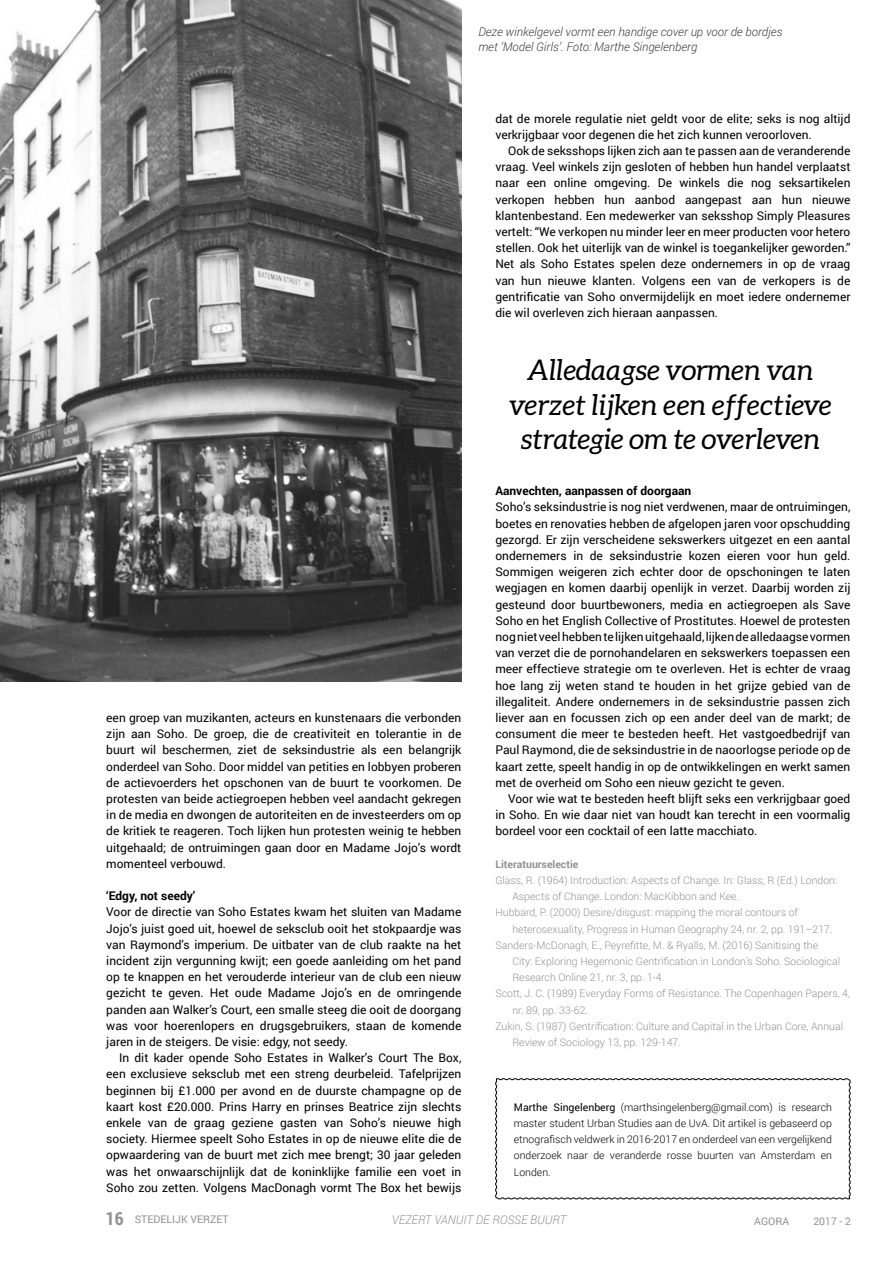
<style>
.page{position:relative;width:893px;height:1263px;background:#fff}
.page>*{position:absolute;margin:0;border:0;box-sizing:border-box;transform-origin:0 0}
.t1{font:italic 28.5px/34.2px "Aleo";color:#000;text-align:center}
.t2{font:12px/16.2px "Roboto";color:#000;text-align:justify}
.t3{font:italic 300 12px/14.4px "Roboto";color:#3c3c3b}
.t4{font:700 12px "Roboto";color:#000}
.t5{font:italic 300 12px "Roboto";color:#929292}
.t6{font:300 10.5px "Roboto";color:#929292}
.t7{font:300 10.5px/16.2px "Roboto";color:#000;text-align:justify}
.t8{font:10.5px "Roboto";color:#929292}
.t9{font:700 10.5px "Roboto";color:#929292}
.s1{font-family:"Roboto Condensed";font-weight:700;font-size:18px}
.s2{font-weight:400}
</style>
<div class="page">
<svg style="left:495px;top:1078px;width:356px;height:122px"></svg>
<img style="left:0;top:0;width:461px;height:681px">
<p class="t3" style="left:478px;top:24px;width:306px">Deze winkelgevel vormt een handige cover up voor de bordjes met ‘Model Girls’. Foto: Marthe Singelenberg</p>
<p class="t2" style="left:495px;top:110px;width:357px">dat de morele regulatie niet geldt voor de elite; seks is nog altijd verkrijgbaar voor degenen die het zich kunnen veroorloven.</p>
<p class="t2" style="left:495px;top:142px;width:357px;text-indent:13px">Ook de seksshops lijken zich aan te passen aan de veranderende vraag. Veel winkels zijn gesloten of hebben hun handel verplaatst naar een online omgeving. De winkels die nog seksartikelen verkopen hebben hun aanbod aangepast aan hun nieuwe klantenbestand. Een medewerker van seksshop Simply Pleasures vertelt: “We verkopen nu minder leer en meer producten voor hetero stellen. Ook het uiterlijk van de winkel is toegankelijker geworden.” Net als Soho Estates spelen deze ondernemers in op de vraag van hun nieuwe klanten. Volgens een van de verkopers is de gentrificatie van Soho onvermijdelijk en moet iedere ondernemer die wil overleven zich hieraan aanpassen.</p>
<h1 class="t1" style="left:510px;top:353px;width:323px">Alledaagse vormen van verzet lijken een effectieve strategie om te overleven</h1>
<p class="t4" style="left:495px;top:482px;width:197px">Aanvechten, aanpassen of doorgaan</p>
<p class="t2" style="left:495px;top:498px;width:357px">Soho’s seksindustrie is nog niet verdwenen, maar de ontruimingen, boetes en renovaties hebben de afgelopen jaren voor opschudding gezorgd. Er zijn verscheidene sekswerkers uitgezet en een aantal ondernemers in de seksindustrie kozen eieren voor hun geld.<br>Sommigen weigeren zich echter door de opschoningen te laten wegjagen en komen daarbij openlijk in verzet. Daarbij worden zij gesteund door buurtbewoners, media en actiegroepen als Save Soho en het English Collective of Prostitutes. Hoewel de protesten nog niet veel hebben te lijken uitgehaald, lijken de alledaagse vormen van verzet die de pornohandelaren en sekswerkers toepassen een meer effectieve strategie om te overleven. Het is echter de vraag hoe lang zij weten stand te houden in het grijze gebied van de illegaliteit. Andere ondernemers in de seksindustrie passen zich liever aan en focussen zich op een ander deel van de markt; de consument die meer te besteden heeft. Het vastgoedbedrijf van Paul Raymond, die de seksindustrie in de naoorlogse periode op de kaart zette, speelt handig in op de ontwikkelingen en werkt samen met de overheid om Soho een nieuw gezicht te geven.</p>
<p class="t2" style="left:495px;top:790px;width:357px;text-indent:13px">Voor wie wat te besteden heeft blijft seks een verkrijgbaar goed in Soho. En wie daar niet van houdt kan terecht in een voormalig bordeel voor een cocktail of een latte macchiato.</p>
<p class="t2" style="left:106px;top:709px;width:357px">een groep van muzikanten, acteurs en kunstenaars die verbonden zijn aan Soho. De groep, die de creativiteit en tolerantie in de buurt wil beschermen, ziet de seksindustrie als een belangrijk onderdeel van Soho. Door middel van petities en lobbyen proberen de actievoerders het opschonen van de buurt te voorkomen. De protesten van beide actiegroepen hebben veel aandacht gekregen in de media en dwongen de autoriteiten en de investeerders om op de kritiek te reageren. Toch lijken hun protesten weinig te hebben uitgehaald; de ontruimingen gaan door en Madame Jojo’s wordt momenteel verbouwd.</p>
<p class="t4" style="left:106px;top:887px;width:91px">‘Edgy, not seedy’</p>
<p class="t2" style="left:106px;top:903px;width:357px">Voor de directie van Soho Estates kwam het sluiten van Madame Jojo’s juist goed uit, hoewel de seksclub ooit het stokpaardje was van Raymond’s imperium. De uitbater van de club raakte na het incident zijn vergunning kwijt; een goede aanleiding om het pand op te knappen en het verouderde interieur van de club een nieuw gezicht te geven. Het oude Madame Jojo’s en de omringende panden aan Walker’s Court, een smalle steeg die ooit de doorgang was voor hoerenlopers en drugsgebruikers, staan de komende jaren in de steigers. De visie: edgy, not seedy.</p>
<p class="t2" style="left:106px;top:1049px;width:357px;text-indent:13px">In dit kader opende Soho Estates in Walker’s Court The Box, een exclusieve seksclub met een streng deurbeleid. Tafelprijzen beginnen bij £1.000 per avond en de duurste champagne op de kaart kost £20.000. Prins Harry en prinses Beatrice zijn slechts enkele van de graag geziene gasten van Soho’s nieuwe high society. Hiermee speelt Soho Estates in op de nieuwe elite die de opwaardering van de buurt met zich mee brengt; 30 jaar geleden was het onwaarschijnlijk dat de koninklijke familie een voet in Soho zou zetten. Volgens MacDonagh vormt The Box het bewijs</p>
<p class="t8" style="left:106px;top:1212px;width:124px"><span class="s1">16</span> STEDELIJK VERZET</p>
<p class="t5" style="left:392px;top:1212px;width:176px">VEZERT VANUIT DE ROSSE BUURT</p>
<p class="t8" style="left:754px;top:1214px;width:36px">AGORA</p>
<p class="t8" style="left:813px;top:1214px;width:39px">2017 - 2</p>
<p class="t9" style="left:495px;top:857px;width:84px">Literatuurselectie</p>
<p class="t6" style="left:495px;top:873px;width:343px">Glass, R. (1964) Introduction: Aspects of Change. In: Glass, R (Ed.) London:</p>
<p class="t6" style="left:512px;top:889px;width:228px">Aspects of Change. London: MacKibbon and Kee.</p>
<p class="t6" style="left:495px;top:905px;width:304px">Hubbard, P. (2000) Desire/disgust: mapping the moral contours of</p>
<p class="t6" style="left:512px;top:922px;width:322px">heterosexuality, Progress in Human Geography 24, nr. 2, pp. 191–217.</p>
<p class="t6" style="left:495px;top:938px;width:324px">Sanders-McDonagh, E., Peyrefitte, M. &amp; Ryalls, M. (2016) Sanitising the</p>
<p class="t6" style="left:512px;top:954px;width:329px">City: Exploring Hegemonic Gentrification in London’s Soho. Sociological</p>
<p class="t6" style="left:512px;top:970px;width:153px">Research Online 21, nr. 3, pp. 1-4.</p>
<p class="t6" style="left:495px;top:986px;width:356px">Scott, J. C. (1989) Everyday Forms of Resistance. The Copenhagen Papers, 4,</p>
<p class="t6" style="left:512px;top:1003px;width:77px">nr. 89, pp. 33-62.</p>
<p class="t6" style="left:495px;top:1019px;width:349px">Zukin, S. (1987) Gentrification: Culture and Capital in the Urban Core, Annual</p>
<p class="t6" style="left:512px;top:1035px;width:170px">Review of Sociology 13, pp. 129-147.</p>
<p class="t7" style="left:514px;top:1099px;width:320px"><span class="s2">Marthe Singelenberg</span> (marthsingelenberg@gmail.com) is research master student Urban Studies aan de UvA. Dit artikel is gebaseerd op etnografisch veldwerk in 2016-2017 en onderdeel van een vergelijkend onderzoek naar de veranderde rosse buurten van Amsterdam en Londen.</p>
</div>
